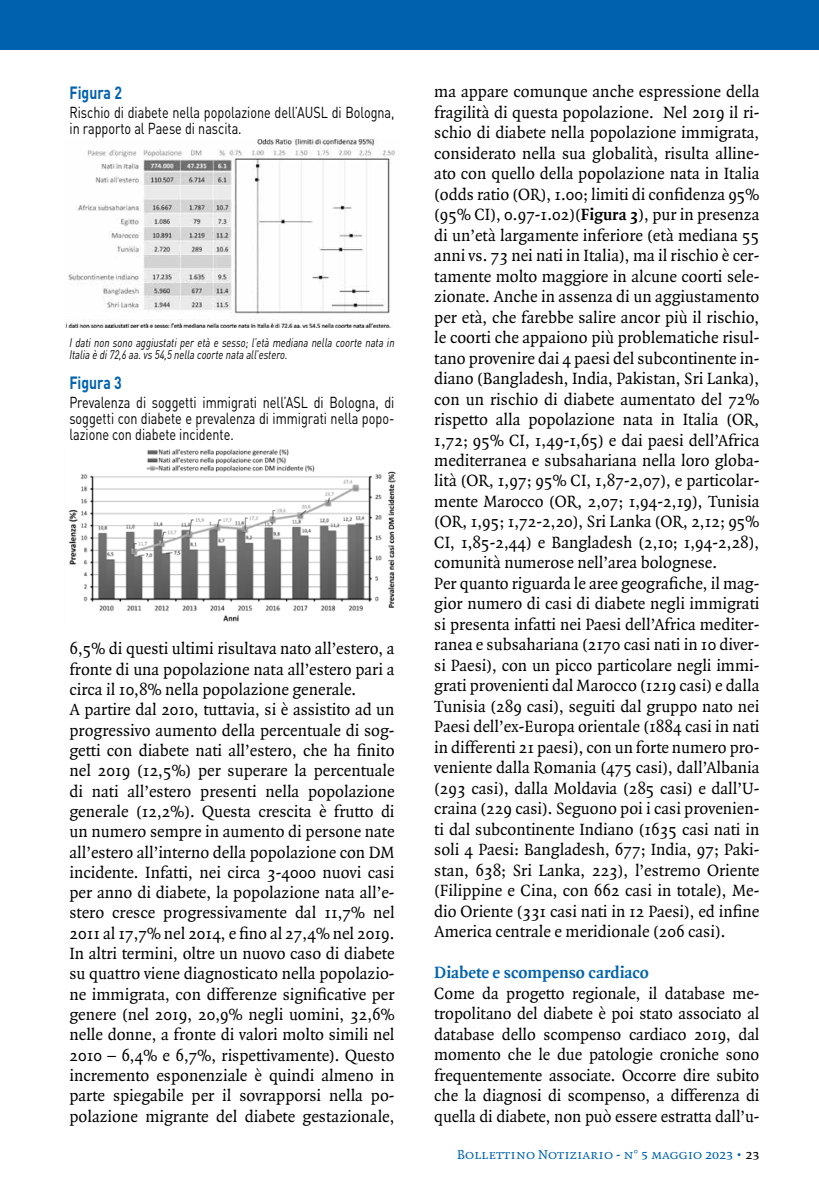
<style>
.page{position:relative;width:819px;height:1191px;background:#fff}
.page>*{position:absolute;margin:0;border:0;box-sizing:border-box;transform-origin:0 0}
.t1{font:17.5px/20.5px "Quadraat";color:#000}
.t2{font:700 17.5px "Quadraat";color:#0062ae}
.t3{font:700 17.5px "DIN";color:#0062ae;scale:.8 1}
.t4{font:15.75px/15.8px "DIN";color:#000;text-align:justify;scale:.8 1}
.t5{font:14px "Quadraat Small Caps";color:#0062ae}
.t6{font:italic 12.25px/12.2px "DIN";color:#000;scale:.8 1}
.s1{font-weight:700}
.s2{color:#000}
</style>
<div class="page">
<div style="left:0;top:0;width:819px;height:50px;background:#0062ae"></div>
<img style="left:68px;top:449px;width:328px;height:172px">
<img style="left:65px;top:139px;width:331px;height:189px">
<p class="t3" style="left:69px;top:81px;width:67px">Figura 2</p>
<p class="t4" style="left:69px;top:104px;width:408px">Rischio di diabete nella popolazione dell’AUSL di Bologna, in rapporto al Paese di nascita.</p>
<p class="t6" style="left:69px;top:336px;width:408px">I dati non sono aggiustati per età e sesso; l’età mediana nella coorte nata in<br>Italia è di 72,6 aa. vs 54,5 nella coorte nata all’estero.</p>
<p class="t3" style="left:69px;top:371px;width:67px">Figura 3</p>
<p class="t4" style="left:69px;top:394px;width:408px">Prevalenza di soggetti immigrati nell’ASL di Bologna, di soggetti con diabete e prevalenza di immigrati nella popo&shy;lazione con diabete incidente.</p>
<p class="t1" style="left:69px;top:639px;width:326px">6,5% di questi ultimi risultava nato all’estero, a fronte di una popolazione nata all’estero pari a circa il 10,8% nella popolazione generale.<br>A partire dal 2010, tuttavia, si è assistito ad un progressivo aumento della percentuale di sog&shy;getti con diabete nati all’estero, che ha finito nel 2019 (12,5%) per superare la percentuale di nati all’estero presenti nella popolazione generale (12,2%). Questa crescita è frutto di un numero sempre in aumento di persone nate all’estero all’interno della popolazione con DM incidente. Infatti, nei circa 3-4000 nuovi casi per anno di diabete, la popolazione nata all’e&shy;stero cresce progressivamente dal 11,7% nel 2011 al 17,7% nel 2014, e fino al 27,4% nel 2019.<br>In altri termini, oltre un nuovo caso di diabete su quattro viene diagnosticato nella popolazio&shy;ne immigrata, con differenze significative per genere (nel 2019, 20,9% negli uomini, 32,6% nelle donne, a fronte di valori molto simili nel 2010 – 6,4% e 6,7%, rispettivamente). Questo incremento esponenziale è quindi almeno in parte spiegabile per il sovrapporsi nella po&shy;polazione migrante del diabete gestazionale,</p>
<p class="t1" style="left:434px;top:82px;width:326px">ma appare comunque anche espressione della fragilità di questa popolazione. Nel 2019 il ri&shy;schio di diabete nella popolazione immigrata, considerato nella sua globalità, risulta alline&shy;ato con quello della popolazione nata in Italia (odds ratio (OR), 1.00; limiti di confidenza 95% (95% CI), 0.97-1.02)(<span class="s1">Figura 3</span>), pur in presenza di un’età largamente inferiore (età mediana 55 anni vs. 73 nei nati in Italia), ma il rischio è cer&shy;tamente molto maggiore in alcune coorti sele&shy;zionate. Anche in assenza di un aggiustamento per età, che farebbe salire ancor più il rischio, le coorti che appaiono più problematiche risul&shy;tano provenire dai 4 paesi del subcontinente in&shy;diano (Bangladesh, India, Pakistan, Sri Lanka), con un rischio di diabete aumentato del 72% rispetto alla popolazione nata in Italia (OR, 1,72; 95% CI, 1,49-1,65) e dai paesi dell’Africa mediterranea e subsahariana nella loro globa&shy;lità (OR, 1,97; 95% CI, 1,87-2,07), e particolar&shy;mente Marocco (OR, 2,07; 1,94-2,19), Tunisia (OR, 1,95; 1,72-2,20), Sri Lanka (OR, 2,12; 95% CI, 1,85-2,44) e Bangladesh (2,10; 1,94-2,28), comunità numerose nell’area bolognese.<br>Per quanto riguarda le aree geografiche, il mag&shy;gior numero di casi di diabete negli immigrati si presenta infatti nei Paesi dell’Africa mediter&shy;ranea e subsahariana (2170 casi nati in 10 diver&shy;si Paesi), con un picco particolare negli immi&shy;grati provenienti dal Marocco (1219 casi) e dalla Tunisia (289 casi), seguiti dal gruppo nato nei Paesi dell’ex-Europa orientale (1884 casi in nati in differenti 21 paesi), con un forte numero pro&shy;veniente dalla Romania (475 casi), dall’Albania (293 casi), dalla Moldavia (285 casi) e dall’U&shy;craina (229 casi). Seguono poi i casi provenien&shy;ti dal subcontinente Indiano (1635 casi nati in soli 4 Paesi: Bangladesh, 677; India, 97; Paki&shy;stan, 638; Sri Lanka, 223), l’estremo Oriente (Filippine e Cina, con 662 casi in totale), Me&shy;dio Oriente (331 casi nati in 12 Paesi), ed infine America centrale e meridionale (206 casi).</p>
<p class="t2" style="left:434px;top:963px;width:216px">Diabete e scompenso cardiaco</p>
<p class="t1" style="left:434px;top:983px;width:326px;text-align:justify">Come da progetto regionale, il database me&shy;tropolitano del diabete è poi stato associato al database dello scompenso cardiaco 2019, dal momento che le due patologie croniche sono frequentemente associate. Occorre dire subito che la diagnosi di scompenso, a differenza di quella di diabete, non può essere estratta dall’u-</p>
<p class="t5" style="left:457px;top:1147px;width:304px">Bollettino Notiziario - n° 5 maggio 2023 • <span class="s2">23</span></p>
</div>
